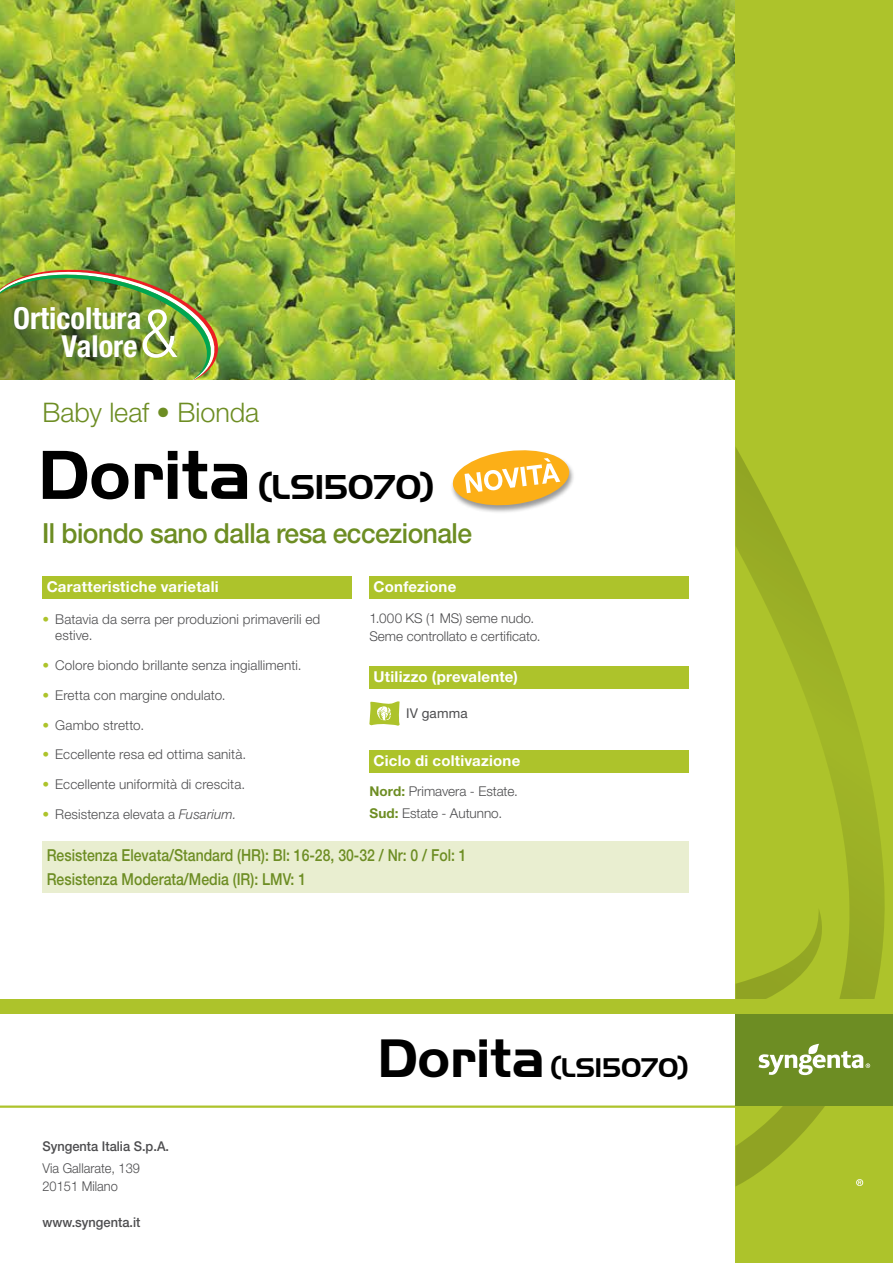
<style>
.page{position:relative;width:893px;height:1263px;background:#fff}
.page>*{position:absolute;margin:0;border:0;box-sizing:border-box;transform-origin:0 0}
.t1{font:700 condensed 30.3px/27.6px "Helvetica Neue LT Std";color:#fff;text-align:right}
.t2{font:30px "Syngenta Handel Gothic Latin";letter-spacing:-.02em;color:#000}
.t3{font:500 27.75px "Helvetica Neue LT Std";letter-spacing:-.02em;color:#6d8d23;scale:.95 1}
.t4{font:300 27px "Helvetica Neue LT Std";letter-spacing:-.005em;color:#6d8d23}
.t5{font:23.55px "Syngenta Handel Gothic Latin";letter-spacing:-.015em;color:#000}
.t6{font:500 16.5px/24px "Helvetica Neue LT Std";color:#6d8d23;scale:.85 1}
.t7{font:700 15px "Helvetica Neue LT Std";letter-spacing:.015em;color:#fff}
.t8{font:300 13.5px/16.5px "Helvetica Neue LT Std";letter-spacing:.005em;color:#4d4d4f}
.t9{font:500 13.5px "Helvetica Neue LT Std";color:#4d4d4f;scale:.95 1}
.t10{font:300 13.5px/18px "Helvetica Neue LT Std";letter-spacing:.005em;color:#4d4d4f;scale:.95 1}
.t11{font:13.5px "Helvetica Neue LT Std";letter-spacing:.01em;color:#4d4d4f}
.s1{font-size:60px}
.s2{color:#adc32b}
.s3{font-style:italic}
.s4{font-weight:700;color:#6d8d23}
.s5{font-size:46.95px}
</style>
<div class="page">
<img style="left:0;top:0;width:736px;height:379px">
<hr style="left:0;top:1105px;width:750px;height:3px;background:#adc32b">
<div style="left:736px;top:0;width:157px;height:1263px;background:#adc32b"></div>
<svg style="left:736px;top:448px;width:149px;height:738px"></svg>
<div style="left:736px;top:1008px;width:157px;height:98px;background:#6d8d23"></div>
<div style="left:0;top:999px;width:893px;height:15px;background:#adc32b"></div>
<svg style="left:758px;top:1044px;width:112px;height:31px"></svg>
<div style="left:43px;top:576px;width:309px;height:23px;background:#adc32b"></div>
<div style="left:369px;top:576px;width:320px;height:23px;background:#adc32b"></div>
<div style="left:369px;top:666px;width:320px;height:22px;background:#adc32b"></div>
<svg style="left:369px;top:701px;width:31px;height:25px"></svg>
<div style="left:369px;top:750px;width:320px;height:23px;background:#adc32b"></div>
<img style="left:0;top:263px;width:224px;height:116px">
<svg style="left:856px;top:1179px;width:7px;height:7px"></svg>
<div style="left:450px;top:450px;width:125px;height:63px;background:#000;opacity:.4"></div>
<svg style="left:451px;top:450px;width:120px;height:58px"></svg>
<div style="left:43px;top:841px;width:646px;height:51px;background:#e9eed0"></div>
<h1 class="t1" style="left:13px;top:304px;width:129px">Orticoltura<br>Valore</h1>
<h3 class="t4" style="left:43px;top:396px;width:218px">Baby leaf • Bionda</h3>
<h2 class="t2" style="left:38px;top:465px;width:398px"><span class="s1">Dorita</span> (LS15070)</h2>
<h3 class="t3" style="left:42px;top:516px;width:454px">Il biondo sano dalla resa eccezionale</h3>
<p class="t7" style="left:47px;top:577px;width:173px">Caratteristiche varietali</p>
<p class="t8" style="left:55px;top:611px;width:267px;text-indent:-13px"><span class="s2">•</span> Batavia da serra per produzioni primaverili ed estive.</p>
<p class="t8" style="left:43px;top:657px;width:260px"><span class="s2">•</span> Colore biondo brillante senza ingiallimenti.</p>
<p class="t8" style="left:43px;top:686px;width:185px"><span class="s2">•</span> Eretta con margine ondulato.</p>
<p class="t8" style="left:43px;top:716px;width:103px"><span class="s2">•</span> Gambo stretto.</p>
<p class="t8" style="left:43px;top:746px;width:205px"><span class="s2">•</span> Eccellente resa ed ottima sanità.</p>
<p class="t8" style="left:43px;top:775px;width:204px"><span class="s2">•</span> Eccellente uniformità di crescita.</p>
<p class="t8" style="left:43px;top:805px;width:195px"><span class="s2">•</span> Resistenza elevata a <span class="s3">Fusarium.</span></p>
<p class="t7" style="left:374px;top:577px;width:84px">Confezione</p>
<p class="t8" style="left:369px;top:609px;width:173px;line-height:18px">1.000 KS (1 MS) seme nudo.<br>Seme controllato e certificato.</p>
<p class="t7" style="left:374px;top:667px;width:146px">Utilizzo (prevalente)</p>
<p class="t11" style="left:406px;top:705px;width:63px">IV gamma</p>
<p class="t7" style="left:374px;top:751px;width:148px">Ciclo di coltivazione</p>
<p class="t8" style="left:369px;top:780px;width:150px;line-height:22.2px"><span class="s4">Nord:</span> Primavera - Estate.<br><span class="s4">Sud:</span> Estate - Autunno.</p>
<p class="t6" style="left:47px;top:843px;width:496px">Resistenza Elevata/Standard (HR): Bl: 16-28, 30-32 / Nr: 0 / Fol: 1<br>Resistenza Moderata/Media (IR): LMV: 1</p>
<p class="t9" style="left:43px;top:1138px;width:135px">Syngenta Italia S.p.A.</p>
<p class="t10" style="left:43px;top:1159px;width:104px">Via Gallarate, 139<br>20151 Milano</p>
<p class="t9" style="left:43px;top:1214px;width:105px">www.syngenta.it</p>
<h3 class="t5" style="left:377px;top:1050px;width:313px"><span class="s5">Dorita</span> (LS15070)</h3>
</div>
